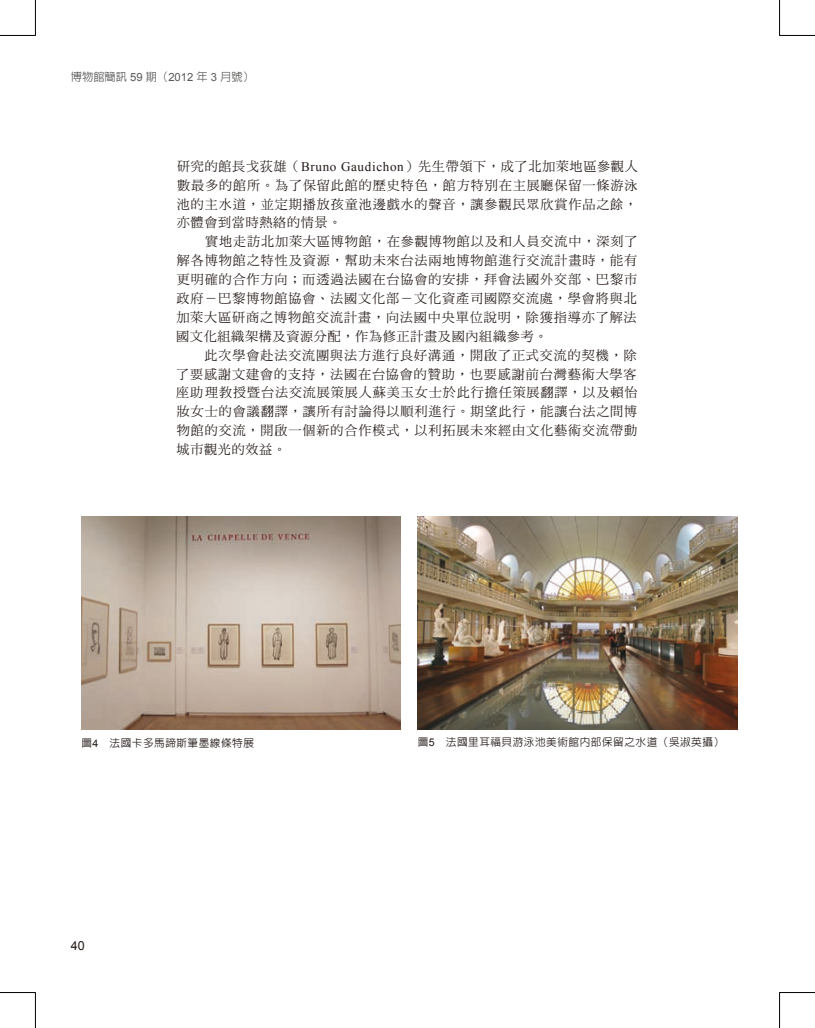
<style>
.page{position:relative;width:815px;height:1028px;background:#fff}
.page>*{position:absolute;margin:0;border:0;box-sizing:border-box;transform-origin:0 0}
.t1{font:13.12px/18.9px "DF Ming Std W5";letter-spacing:.065em;color:#231916;text-align:justify}
.t2{font:12.5px "Arial";color:#231916}
.t3{font:500 11.25px "AR Hei B5";color:#595857}
.t4{font:500 10.62px "AR Hei B5";letter-spacing:.05em;color:#231916}
.s1{font-family:"Arial";font-weight:400}
.s2{font-family:"Times New Roman"}
</style>
<div class="page">
<img style="left:81px;top:516px;width:320px;height:213px">
<img style="left:418px;top:516px;width:319px;height:213px">
<hr style="left:0;top:35px;width:35px;height:1px;background:#000">
<hr style="left:780px;top:35px;width:35px;height:1px;background:#000">
<hr style="left:0;top:992px;width:35px;height:1px;background:#000">
<hr style="left:780px;top:992px;width:35px;height:1px;background:#000">
<hr style="left:35px;top:0;width:1px;height:35px;background:#000">
<hr style="left:35px;top:992px;width:1px;height:36px;background:#000">
<hr style="left:779px;top:0;width:1px;height:35px;background:#000">
<hr style="left:779px;top:992px;width:1px;height:36px;background:#000">
<p class="t3" style="left:71px;top:71px;width:185px">博物館簡訊 <span class="s1">59</span> 期（<span class="s1">2012</span> 年 <span class="s1">3</span> 月號）</p>
<p class="t1" style="left:177px;top:156px;width:463px">研究的館長戈荻雄（<span class="s2">Bruno Gaudichon</span>）先生帶領下，成了北加萊地區參觀人數最多的館所。為了保留此館的歷史特色，館方特別在主展廳保留一條游泳池的主水道，並定期播放孩童池邊戲水的聲音，讓參觀民眾欣賞作品之餘，亦體會到當時熱絡的情景。</p>
<p class="t1" style="left:176px;top:232px;width:463px;text-indent:29px">實地走訪北加萊大區博物館，在參觀博物館以及和人員交流中，深刻了解各博物館之特性及資源，幫助未來台法兩地博物館進行交流計畫時，能有更明確的合作方向；而透過法國在台協會的安排，拜會法國外交部、巴黎市政府－巴黎博物館協會、法國文化部－文化資產司國際交流處，學會將與北加萊大區研商之博物館交流計畫，向法國中央單位說明，除獲指導亦了解法國文化組織架構及資源分配，作為修正計畫及國內組織參考。</p>
<p class="t1" style="left:176px;top:345px;width:463px;text-indent:28px">此次學會赴法交流團與法方進行良好溝通，開啟了正式交流的契機，除了要感謝文建會的支持，法國在台協會的贊助，也要感謝前台灣藝術大學客座助理教授暨台法交流展策展人蘇美玉女士於此行擔任策展翻譯，以及賴怡妝女士的會議翻譯，讓所有討論得以順利進行。期望此行，能讓台法之間博物館的交流，開啟一個新的合作模式，以利拓展未來經由文化藝術交流帶動城市觀光的效益。</p>
<p class="t4" style="left:81px;top:737px;width:174px">圖<span class="s1">4</span> 法國卡多馬諦斯筆墨線條特展</p>
<p class="t4" style="left:418px;top:736px;width:308px">圖<span class="s1">5</span> 法國里耳福貝游泳池美術館內部保留之水道（吳淑英攝）</p>
<p class="t2" style="left:71px;top:937px;width:15px">40</p>
</div>
